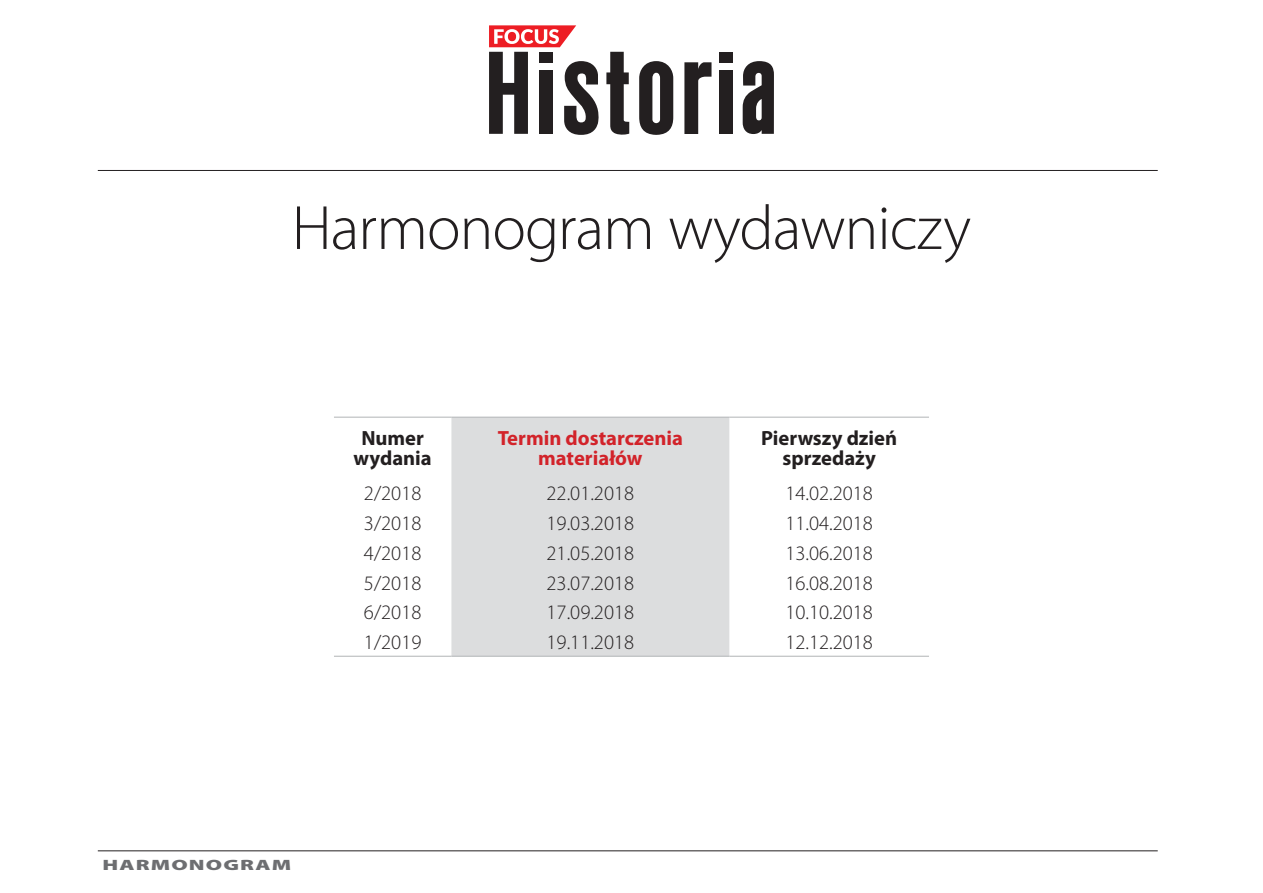
<style>
.page{position:relative;width:1263px;height:893px;background:#fff}
.page>*{position:absolute;margin:0;border:0;box-sizing:border-box;transform-origin:0 0}
.t1{font:300 63px "Myriad Pro";letter-spacing:-.015em;color:#231f20}
.t2{font:300 20.55px "Myriad Pro";color:#231f20}
.t3{font:700 20.55px/19.5px "Myriad Pro";color:#231f20;text-align:center}
.t4{font:700 20.55px/19.5px "Myriad Pro";color:#d2232a;text-align:center}
.t5{font:900 15px "Myriad Pro";letter-spacing:.05em;color:#6d6e71;scale:1.5 1}
</style>
<div class="page">
<div style="left:719px;top:70px;width:14px;height:64px;background:#231f20"></div>
<div style="left:719px;top:52px;width:14px;height:11px;background:#231f20"></div>
<svg style="left:606px;top:52px;width:23px;height:83px"></svg>
<svg style="left:743px;top:61px;width:31px;height:73px;background:#4a4747"></svg>
<svg style="left:489px;top:25px;width:110px;height:110px"></svg>
<svg style="left:684px;top:62px;width:27px;height:72px"></svg>
<svg style="left:639px;top:61px;width:34px;height:74px"></svg>
<hr style="left:98px;top:170px;width:1060px;height:1px;background:#231f20">
<hr style="left:98px;top:850px;width:1060px;height:1px;background:#231f20">
<div style="left:451px;top:418px;width:278px;height:238px;background:#dcddde"></div>
<hr style="left:334px;top:417px;width:117px;height:1px;background:#b1b4b6">
<hr style="left:451px;top:417px;width:278px;height:1px;background:#b1b4b6">
<hr style="left:729px;top:417px;width:200px;height:1px;background:#b1b4b6">
<hr style="left:334px;top:656px;width:117px;height:1px;background:#b1b4b6">
<hr style="left:451px;top:656px;width:278px;height:1px;background:#b1b4b6">
<hr style="left:729px;top:656px;width:200px;height:1px;background:#b1b4b6">
<h1 class="t1" style="left:292px;top:193px;width:681px">Harmonogram wydawniczy</h1>
<p class="t3" style="left:354px;top:428px;width:80px">Numer wydania</p>
<p class="t4" style="left:498px;top:428px;width:187px">Termin dostarczenia materiałów</p>
<p class="t3" style="left:761px;top:428px;width:138px">Pierwszy dzień sprzedaży</p>
<p class="t2" style="left:364px;top:482px;width:59px">2/2018</p>
<p class="t2" style="left:547px;top:482px;width:89px">22.01.2018</p>
<p class="t2" style="left:785px;top:482px;width:89px">14.02.2018</p>
<p class="t2" style="left:364px;top:512px;width:59px">3/2018</p>
<p class="t2" style="left:547px;top:512px;width:89px">19.03.2018</p>
<p class="t2" style="left:785px;top:512px;width:89px">11.04.2018</p>
<p class="t2" style="left:364px;top:542px;width:59px">4/2018</p>
<p class="t2" style="left:547px;top:542px;width:89px">21.05.2018</p>
<p class="t2" style="left:785px;top:542px;width:89px">13.06.2018</p>
<p class="t2" style="left:364px;top:571px;width:59px">5/2018</p>
<p class="t2" style="left:547px;top:571px;width:89px">23.07.2018</p>
<p class="t2" style="left:785px;top:571px;width:89px">16.08.2018</p>
<p class="t2" style="left:364px;top:601px;width:59px">6/2018</p>
<p class="t2" style="left:547px;top:601px;width:89px">17.09.2018</p>
<p class="t2" style="left:785px;top:601px;width:89px">10.10.2018</p>
<p class="t2" style="left:364px;top:631px;width:59px">1/2019</p>
<p class="t2" style="left:547px;top:631px;width:89px">19.11.2018</p>
<p class="t2" style="left:785px;top:631px;width:89px">12.12.2018</p>
<p class="t5" style="left:102px;top:854px;width:127px">HARMONOGRAM</p>
</div>
